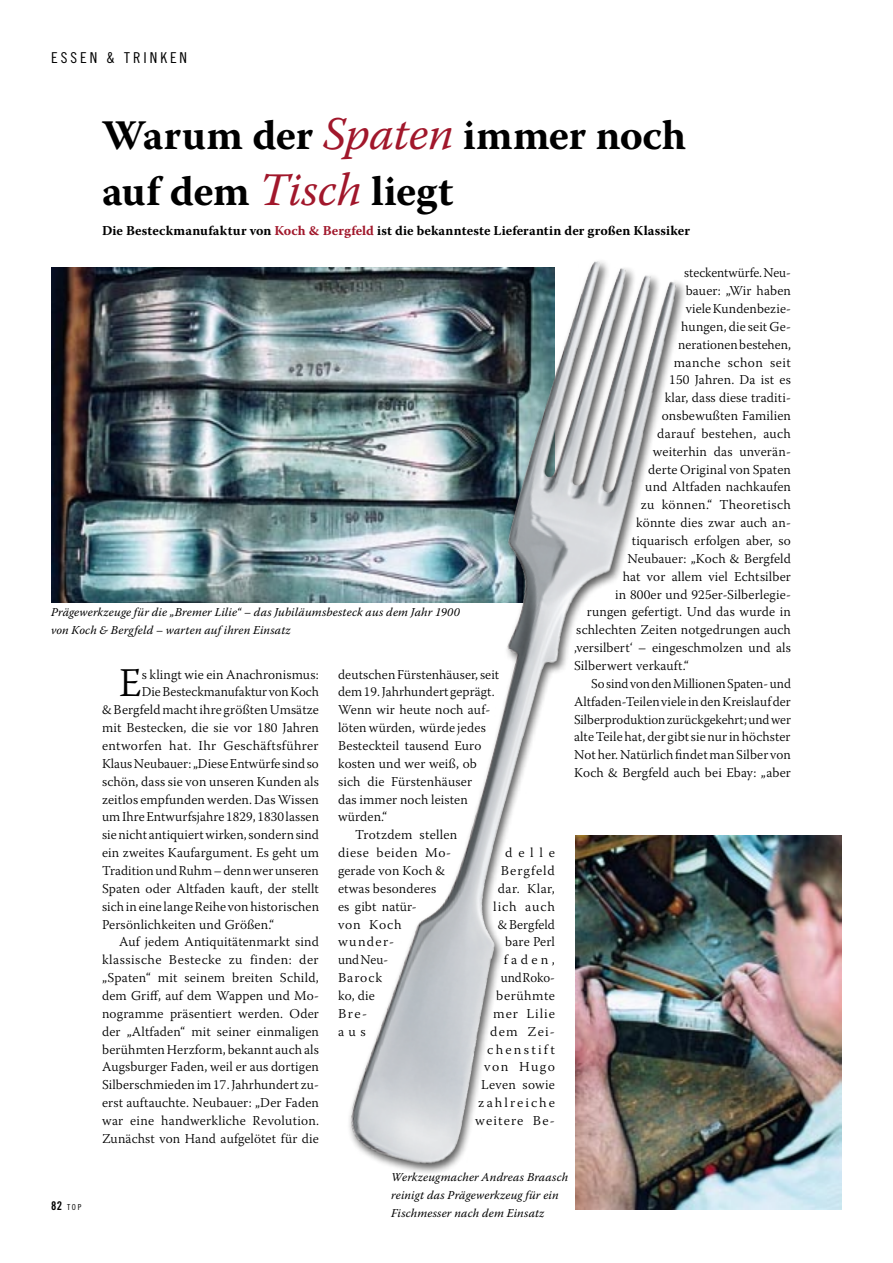
<style>
.page{position:relative;width:893px;height:1263px;background:#fff}
.page>*{position:absolute;margin:0;border:0;box-sizing:border-box;transform-origin:0 0}
.t1{font:700 42px/55.8px "Warnock Pro";letter-spacing:-.01em;color:#000}
.t2{font:300 40.65px "Warnock Pro";color:#000}
.t3{font:15px "Trade Gothic Cond Eighteen";letter-spacing:.2em;color:#000}
.t4{font:300 13.5px "Warnock Pro";letter-spacing:.01em;color:#000}
.t5{font:700 13.5px "Warnock Pro";letter-spacing:.01em;color:#000}
.t6{font:300 13.5px/17.9px "Warnock Pro";letter-spacing:.1em;color:#000;text-align:right}
.t7{font:300 13.5px "Warnock Pro";letter-spacing:.035em;color:#000}
.t8{font:300 13.5px "Warnock Pro";letter-spacing:.03em;color:#000}
.t9{font:300 13.5px "Warnock Pro";letter-spacing:.045em;color:#000}
.t10{font:300 13.5px "Warnock Pro";letter-spacing:.07em;color:#000}
.t11{font:300 13.5px "Warnock Pro";letter-spacing:.06em;color:#000}
.t12{font:300 13.5px "Warnock Pro";letter-spacing:.065em;color:#000}
.t13{font:italic 12px/17.9px "Warnock Pro";letter-spacing:.015em;color:#000}
.t14{font:8.25px "Trade Gothic Cond Eighteen";color:#000}
.s1{font-weight:400;font-style:italic;font-size:46.5px;color:#a1172b}
.s2{color:#a1172b}
.s3{font-family:"Trade Gothic Bold Cond Twenty";font-size:12px}
</style>
<div class="page">
<img style="left:51px;top:267px;width:295px;height:335px">
<div style="left:346px;top:256px;width:540px;height:1007px;background:#000;opacity:.65"></div>
<img style="left:445px;top:261px;width:151px;height:640px">
<img style="left:575px;top:835px;width:267px;height:375px">
<p class="t3" style="left:51px;top:49px;width:138px">ESSEN &amp; T RINKEN</p>
<h1 class="t1" style="left:102px;top:107px;width:586px">Warum der <span class="s1">Spaten</span> immer noch auf dem <span class="s1">Tisch</span> liegt</h1>
<p class="t5" style="left:102px;top:223px;width:589px">Die Besteckmanufaktur von <span class="s2">Koch &amp; Bergfeld</span> ist die bekannteste Lieferantin der großen Klassiker</p>
<p class="t13" style="left:51px;top:603px;width:410px">Prägewerkzeuge für die „Bremer Lilie“ – das Jubiläumsbesteck aus dem Jahr 1900 von Koch &amp; Bergfeld – warten auf ihren Einsatz</p>
<h2 class="t2" style="left:119px;top:659px;width:24px">E</h2>
<p class="t4" style="left:142px;top:666px;width:178px">s klingt wie ein Anachronismus:</p>
<p class="t4" style="left:142px;top:684px;width:178px">Die Besteckmanufaktur von Koch</p>
<p class="t4" style="left:102px;top:702px;width:218px">&amp; Bergfeld macht ihre größten Umsätze</p>
<p class="t4" style="left:102px;top:720px;width:218px">mit Bestecken, die sie vor 180 Jahren</p>
<p class="t4" style="left:102px;top:737px;width:218px">entworfen hat. Ihr Geschäftsführer</p>
<p class="t4" style="left:102px;top:755px;width:218px">Klaus Neubauer: „Diese Entwürfe sind so</p>
<p class="t4" style="left:102px;top:773px;width:218px">schön, dass sie von unseren Kunden als</p>
<p class="t4" style="left:102px;top:791px;width:218px">zeitlos empfunden werden. Das Wissen</p>
<p class="t4" style="left:102px;top:809px;width:218px">um Ihre Entwurfsjahre 1829, 1830 lassen</p>
<p class="t4" style="left:102px;top:827px;width:219px">sie nicht antiquiert wirken, sondern sind</p>
<p class="t4" style="left:102px;top:844px;width:218px">ein zweites Kaufargument. Es geht um</p>
<p class="t4" style="left:102px;top:862px;width:218px">Tradition und Ruhm – denn wer unseren</p>
<p class="t4" style="left:102px;top:880px;width:218px">Spaten oder Altfaden kauft, der stellt</p>
<p class="t4" style="left:102px;top:898px;width:218px">sich in eine lange Reihe von historischen</p>
<p class="t4" style="left:102px;top:916px;width:174px">Persönlichkeiten und Größen.“</p>
<p class="t4" style="left:119px;top:934px;width:201px">Auf jedem Antiquitätenmarkt sind</p>
<p class="t7" style="left:102px;top:952px;width:218px">klassische Bestecke zu finden: der</p>
<p class="t4" style="left:102px;top:969px;width:218px">„Spaten“ mit seinem breiten Schild,</p>
<p class="t4" style="left:102px;top:987px;width:218px">dem Griff, auf dem Wappen und Mo-</p>
<p class="t4" style="left:102px;top:1005px;width:218px">nogramme präsentiert werden. Oder</p>
<p class="t4" style="left:102px;top:1023px;width:218px">der „Altfaden“ mit seiner einmaligen</p>
<p class="t4" style="left:102px;top:1041px;width:218px">berühmten Herzform, bekannt auch als</p>
<p class="t4" style="left:102px;top:1059px;width:218px">Augsburger Faden, weil er aus dortigen</p>
<p class="t4" style="left:102px;top:1077px;width:218px">Silberschmieden im 17. Jahrhundert zu-</p>
<p class="t4" style="left:102px;top:1094px;width:218px">erst auftauchte. Neubauer: „Der Faden</p>
<p class="t4" style="left:102px;top:1112px;width:219px">war eine handwerkliche Revolution.</p>
<p class="t4" style="left:102px;top:1130px;width:218px">Zunächst von Hand aufgelötet für die</p>
<p class="t4" style="left:338px;top:666px;width:163px">deutschen Fürstenhäuser, seit</p>
<p class="t4" style="left:338px;top:684px;width:158px">dem 19. Jahrhundert geprägt.</p>
<p class="t4" style="left:338px;top:702px;width:154px">Wenn wir heute noch auf-</p>
<p class="t4" style="left:338px;top:720px;width:149px">löten würden, würde jedes</p>
<p class="t4" style="left:338px;top:737px;width:145px">Besteckteil tausend Euro</p>
<p class="t4" style="left:338px;top:755px;width:140px">kosten und wer weiß, ob</p>
<p class="t4" style="left:338px;top:773px;width:136px">sich die Fürstenhäuser</p>
<p class="t4" style="left:338px;top:791px;width:131px">das immer noch leisten</p>
<p class="t4" style="left:338px;top:809px;width:51px">würden.“</p>
<p class="t4" style="left:355px;top:827px;width:104px">Trotzdem stellen</p>
<p class="t9" style="left:338px;top:844px;width:115px">diese beiden Mo-</p>
<p class="t4" style="left:505px;top:844px;width:51px">delle</p>
<p class="t4" style="left:338px;top:862px;width:109px">gerade von Koch &amp;</p>
<p class="t10" style="left:501px;top:862px;width:56px">Bergfeld</p>
<p class="t4" style="left:338px;top:880px;width:100px">etwas besonderes</p>
<p class="t4" style="left:498px;top:880px;width:59px">dar. Klar,</p>
<p class="t4" style="left:338px;top:898px;width:80px">es gibt natür-</p>
<p class="t11" style="left:493px;top:898px;width:63px">lich auch</p>
<p class="t4" style="left:338px;top:916px;width:65px">von Koch</p>
<p class="t4" style="left:498px;top:916px;width:59px">&amp; Bergfeld</p>
<p class="t4" style="left:338px;top:934px;width:58px">wunder-</p>
<p class="t4" style="left:505px;top:934px;width:51px">bare Perl</p>
<p class="t4" style="left:338px;top:952px;width:52px">und Neu-</p>
<p class="t4" style="left:504px;top:952px;width:53px">faden,</p>
<p class="t4" style="left:338px;top:969px;width:46px">Barock</p>
<p class="t4" style="left:501px;top:969px;width:56px">und Roko-</p>
<p class="t4" style="left:338px;top:987px;width:38px">ko, die</p>
<p class="t7" style="left:496px;top:987px;width:60px">berühmte</p>
<p class="t4" style="left:338px;top:1005px;width:31px">Bre-</p>
<p class="t12" style="left:493px;top:1005px;width:63px">mer Lilie</p>
<p class="t4" style="left:338px;top:1023px;width:29px">aus</p>
<p class="t6" style="left:475px;top:1022px;width:81px">dem Zei&shy;chenstift von Hugo<br>Leven sowie zahlreiche weitere Be-</p>
<p class="t4" style="left:684px;top:265px;width:108px">steckentwürfe. Neu-</p>
<p class="t4" style="left:686px;top:283px;width:107px">bauer: „Wir haben</p>
<p class="t4" style="left:686px;top:300px;width:107px">viele Kundenbezie-</p>
<p class="t4" style="left:681px;top:318px;width:111px">hungen, die seit Ge-</p>
<p class="t4" style="left:678px;top:336px;width:114px">nerationen bestehen,</p>
<p class="t8" style="left:674px;top:354px;width:119px">manche schon seit</p>
<p class="t4" style="left:669px;top:372px;width:123px">150 Jahren. Da ist es</p>
<p class="t4" style="left:665px;top:390px;width:128px">klar, dass diese traditi-</p>
<p class="t4" style="left:662px;top:407px;width:131px">onsbewußten Familien</p>
<p class="t4" style="left:657px;top:425px;width:135px">darauf bestehen, auch</p>
<p class="t4" style="left:653px;top:443px;width:140px">weiterhin das unverän-</p>
<p class="t4" style="left:648px;top:461px;width:144px">derte Original von Spaten</p>
<p class="t4" style="left:645px;top:479px;width:147px">und Altfaden nachkaufen</p>
<p class="t8" style="left:641px;top:497px;width:152px">zu können.“ Theoretisch</p>
<p class="t4" style="left:636px;top:515px;width:156px">könnte dies zwar auch an-</p>
<p class="t4" style="left:632px;top:532px;width:161px">tiquarisch erfolgen aber, so</p>
<p class="t4" style="left:627px;top:550px;width:165px">Neubauer: „Koch &amp; Bergfeld</p>
<p class="t4" style="left:623px;top:568px;width:170px">hat vor allem viel Echtsilber</p>
<p class="t4" style="left:615px;top:586px;width:177px">in 800er und 925er-Silberlegie-</p>
<p class="t4" style="left:587px;top:604px;width:206px">rungen gefertigt. Und das wurde in</p>
<p class="t4" style="left:576px;top:622px;width:216px">schlechten Zeiten notgedrungen auch</p>
<p class="t4" style="left:574px;top:640px;width:218px">‚versilbert‘ – eingeschmolzen und als</p>
<p class="t4" style="left:574px;top:657px;width:116px">Silberwert verkauft.“</p>
<p class="t4" style="left:591px;top:675px;width:201px">So sind von den Millionen Spaten- und</p>
<p class="t4" style="left:574px;top:693px;width:218px">Altfaden-Teilen viele in den Kreislauf der</p>
<p class="t4" style="left:574px;top:711px;width:218px">Silberproduktion zurückgekehrt; und wer</p>
<p class="t4" style="left:574px;top:729px;width:218px">alte Teile hat, der gibt sie nur in höchster</p>
<p class="t4" style="left:574px;top:747px;width:218px">Not her. Natürlich findet man Silber von</p>
<p class="t4" style="left:574px;top:764px;width:218px">Koch &amp; Bergfeld auch bei Ebay: „aber</p>
<p class="t14" style="left:51px;top:1202px;width:32px"><span class="s3">82</span> TOP</p>
<p class="t13" style="left:391px;top:1168px;width:179px">Werkzeugmacher Andreas Braasch reinigt das Prägewerkzeug für ein<br>Fischmesser nach dem Einsatz</p>
</div>
